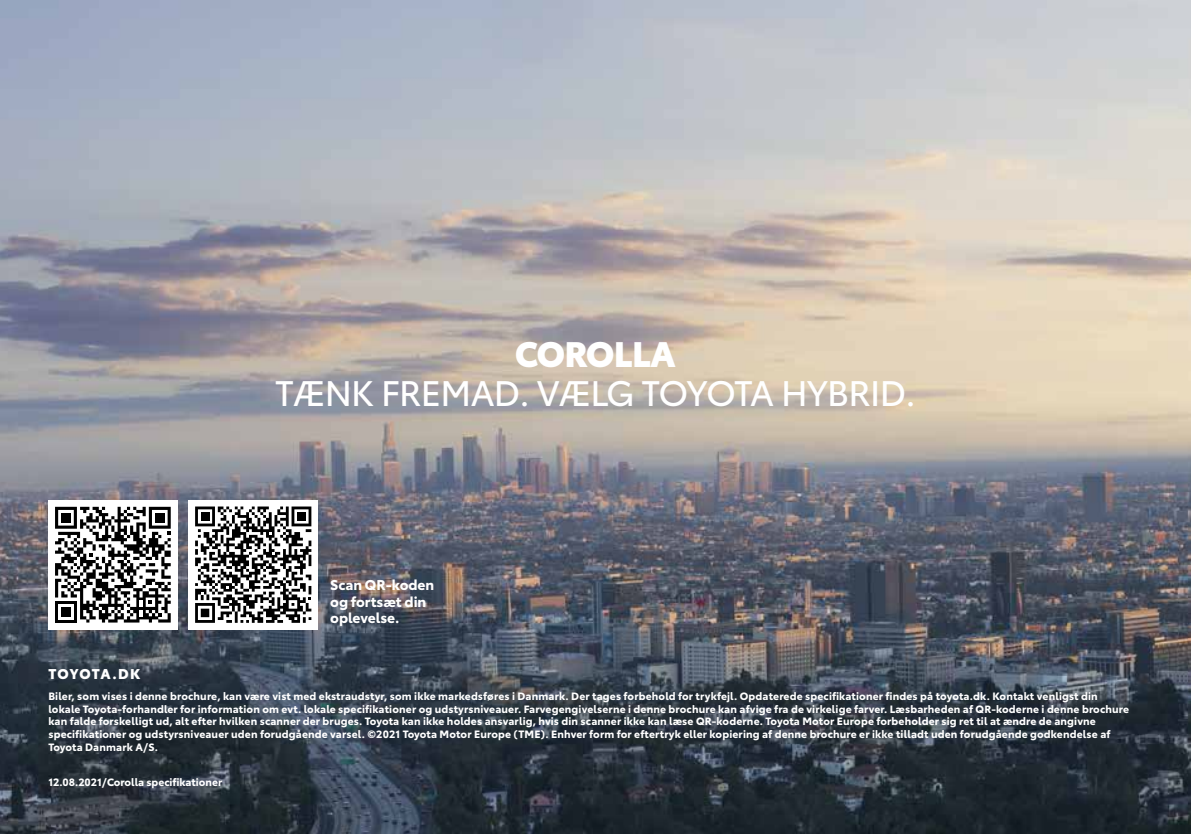
<style>
.page{position:relative;width:1191px;height:834px;background:#fff}
.page>*{position:absolute;margin:0;border:0;box-sizing:border-box;transform-origin:0 0}
.t1{font:35px "Toyota Type";letter-spacing:-.02em;color:#fff}
.t2{font:900 35px "Toyota Type";letter-spacing:-.02em;color:#fff}
.t3{font:700 14px/16.6px "Toyota Type";color:#fff}
.t4{font:900 14px "Toyota Type";letter-spacing:.075em;color:#fff}
.t5{font:700 10.5px/12.6px "Toyota Type";letter-spacing:.015em;color:#fff}
</style>
<div class="page">
<img style="left:0;top:0;width:1191px;height:833px">
<div style="left:48px;top:500px;width:129px;height:129px;background:#fff"></div>
<svg style="left:55px;top:506px;width:116px;height:116px"></svg>
<div style="left:189px;top:500px;width:129px;height:129px;background:#fff"></div>
<div style="left:192px;top:503px;width:122px;height:122px;background:linear-gradient(to right,#fff,#fff)"></div>
<svg style="left:195px;top:506px;width:116px;height:116px"></svg>
<h1 class="t2" style="left:515px;top:326px;width:162px">COROLLA</h1>
<h1 class="t1" style="left:275px;top:367px;width:642px">TÆNK FREMAD. VÆLG TOYOTA HYBRID.</h1>
<h2 class="t4" style="left:48px;top:663px;width:93px">TOYOTA.DK</h2>
<h2 class="t3" style="left:330px;top:575px;width:106px">Scan QR-koden og fortsæt din oplevelse.</h2>
<p class="t5" style="left:48px;top:689px;width:1082px">Biler, som vises i denne brochure, kan være vist med ekstraudstyr, som ikke markedsføres i Danmark. Der tages forbehold for trykfejl. Opdaterede specifikationer findes på toyota.dk. Kontakt venligst din lokale Toyota-forhandler for information om evt. lokale specifikationer og udstyrsniveauer. Farvegengivelserne i denne brochure kan afvige fra de virkelige farver. Læsbarheden af QR-koderne i denne brochure kan falde forskelligt ud, alt efter hvilken scanner der bruges. Toyota kan ikke holdes ansvarlig, hvis din scanner ikke kan læse QR-koderne. Toyota Motor Europe forbeholder sig ret til at ændre de angivne specifikationer og udstyrsniveauer uden forudgående varsel. ©2021 Toyota Motor Europe (TME). Enhver form for eftertryk eller kopiering af denne brochure er ikke tilladt uden forudgående godkendelse af Toyota Danmark A/S.</p>
<p class="t5" style="left:48px;top:774px;width:175px">12.08.2021/Corolla specifikationer</p>
</div>
